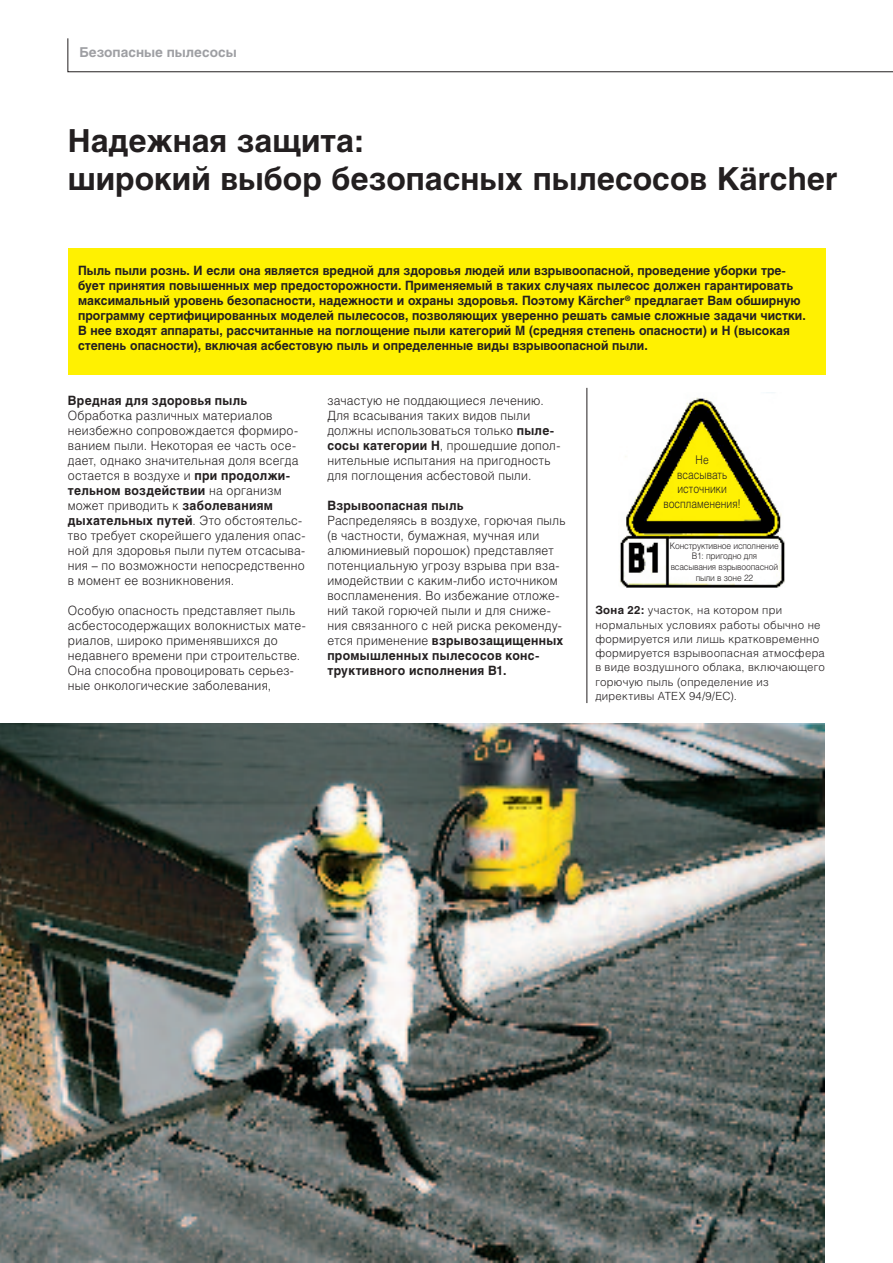
<style>
.page{position:relative;width:893px;height:1263px;background:#fff}
.page>*{position:absolute;margin:0;border:0;box-sizing:border-box;transform-origin:0 0}
.t1{font:700 31.5px/37.8px "Helios";color:#231f20}
.t2{font:700 13.5px "Helios";color:#9e9fa3}
.t3{font:300 12.75px/15px "Helios";letter-spacing:.02em;color:#231f20;scale:.95 1}
.t4{font:700 12.75px/15px "Helios";color:#231f20;scale:.95 1}
.t5{font:700 12.75px "Helios";letter-spacing:.025em;color:#231f20;scale:.95 1}
.t6{font:300 12px/14.4px "Helios";color:#231f20;text-align:center;scale:.85 1}
.t7{font:300 11.25px/14.2px "Helios";letter-spacing:.025em;color:#231f20}
.t8{font:300 9px/10.8px "Helios";letter-spacing:-.02em;color:#231f20;text-align:center;scale:.93 1}
.s1{font-family:"Helvetica Neue LT"}
.s2{font-weight:700}
</style>
<div class="page">
<div style="left:68px;top:248px;width:757px;height:126px;background:#fff101"></div>
<img style="left:0;top:724px;width:824px;height:538px">
<svg style="left:68px;top:38px;width:824px;height:34px"></svg>
<hr style="left:586px;top:388px;width:1px;height:315px;background:#231f20">
<img style="left:619px;top:392px;width:166px;height:196px">
<p class="t2" style="left:79px;top:47px;width:159px">Безопасные пылесосы</p>
<h1 class="t1" style="left:68px;top:125px;width:771px">Надежная защита:<br>широкий выбор безопасных пылесосов K<span class="s1">ä</span>rcher</h1>
<p class="t4" style="left:78px;top:265px;width:767px">Пыль пыли рознь. И если она является вредной для здоровья людей или взрывоопасной, проведение уборки тре&shy;бует принятия повышенных мер предосторожности. Применяемый в таких случаях пылесос должен гарантировать максимальный уровень безопасности, надежности и охраны здоровья. Поэтому K<span class="s1">ä</span>rcher<sup>®</sup> предлагает Вам обширную программу сертифицированных моделей пылесосов, позволяющих уверенно решать самые сложные задачи чистки.<br>В нее входят аппараты, рассчитанные на поглощение пыли категорий M (средняя степень опасности) и H (высокая степень опасности), включая асбестовую пыль и определенные виды взрывоопасной пыли.</p>
<p class="t5" style="left:68px;top:395px;width:190px">Вредная для здоровья пыль</p>
<p class="t3" style="left:68px;top:409px;width:251px">Обработка различных материалов неизбежно сопровождается формиро&shy;ванием пыли. Некоторая ее часть осе&shy;дает, однако значительная доля всегда остается в воздухе и <span class="s2">при продолжи&shy;тельном воздействии</span> на организм может приводить к <span class="s2">заболеваниям дыхательных путей</span>. Это обстоятельс&shy;тво требует скорейшего удаления опас&shy;ной для здоровья пыли путем отсасыва&shy;ния – по возможности непосредственно в момент ее возникновения.</p>
<p class="t3" style="left:68px;top:604px;width:252px">Особую опасность представляет пыль асбестосодержащих волокнистых мате&shy;риалов, широко применявшихся до недавнего времени при строительстве.<br>Она способна провоцировать серьез&shy;ные онкологические заболевания,</p>
<p class="t3" style="left:327px;top:394px;width:247px">зачастую не поддающиеся лечению.<br>Для всасывания таких видов пыли должны использоваться только <span class="s2">пыле&shy;сосы категории H</span>, прошедшие допол&shy;нительные испытания на пригодность для поглощения асбестовой пыли.</p>
<p class="t5" style="left:327px;top:500px;width:145px">Взрывоопасная пыль</p>
<p class="t3" style="left:327px;top:514px;width:252px">Распределяясь в воздухе, горючая пыль (в частности, бумажная, мучная или алюминиевый порошок) представляет потенциальную угрозу взрыва при вза&shy;имодействии с каким-либо источником воспламенения. Во избежание отложе&shy;ний такой горючей пыли и для сниже&shy;ния связанного с ней риска рекоменду&shy;ется применение <span class="s2">взрывозащищенных промышленных пылесосов конс&shy;труктивного исполнения B1.</span></p>
<p class="t6" style="left:663px;top:454px;width:93px">Не<br>всасывать источники воспламенения!</p>
<p class="t8" style="left:670px;top:541px;width:119px">Конструктивное исполнение<br>B1: пригодно для всасывания взрывоопасной пыли в зоне 22</p>
<p class="t7" style="left:595px;top:604px;width:231px"><span class="s2">Зона 22:</span> участок, на котором при нормальных условиях работы обычно не формируется или лишь кратковременно формируется взрывоопасная атмосфера в виде воздушного облака, включающего горючую пыль (определение из директивы ATEX 94/9/ЕС).</p>
</div>
